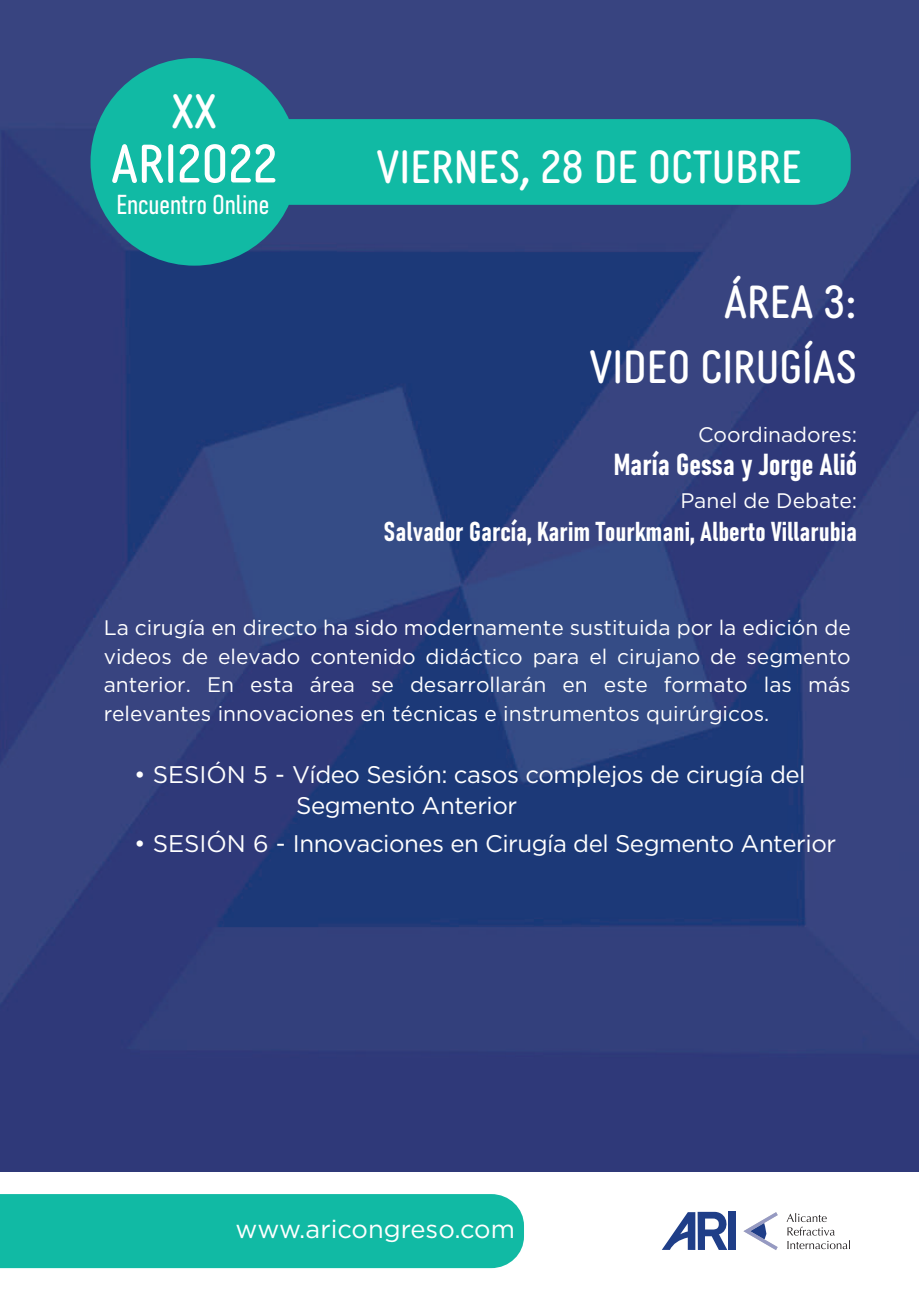
<style>
.page{position:relative;width:919px;height:1289px;background:#fff}
.page>*{position:absolute;margin:0;border:0;box-sizing:border-box;transform-origin:0 0}
.t1{font:52.5px "Diazo MVB Cond";color:#fff}
.t2{font:46.5px "Diazo MVB Cond";color:#fff}
.t3{font:45px/64.8px "Diazo MVB Cond";color:#fff;text-align:right}
.t4{font:30px "Bahnschrift";color:#fff}
.t5{font:27px "Bahnschrift";color:#fff}
.t6{font:25.5px "Gotham";color:#fff}
.t7{font:24px/31.5px "Gotham";letter-spacing:-.02em;color:#fff}
.t8{font:21px/28.5px "Gotham";color:#fff;text-align:justify}
</style>
<div class="page">
<img style="left:0;top:0;width:918px;height:1171px">
<div style="left:289px;top:119px;width:561px;height:86px;background:#11baa4"></div>
<div style="left:90px;top:58px;width:208px;height:208px;background:#11baa4;border-radius:50%"></div>
<div style="left:0;top:1194px;width:524px;height:73px;background:#11baa4"></div>
<svg style="left:786px;top:1213px;width:64px;height:36px"></svg>
<svg style="left:662px;top:1211px;width:65px;height:38px"></svg>
<svg style="left:743px;top:1212px;width:34px;height:37px"></svg>
<div style="left:728px;top:1211px;width:7px;height:38px;background:#1f3e88"></div>
<h2 class="t2" style="left:171px;top:76px;width:47px">XX</h2>
<h1 class="t1" style="left:111px;top:124px;width:168px">ARI2022</h1>
<p class="t5" style="left:117px;top:184px;width:154px">Encuentro Online</p>
<h3 class="t3" style="left:376px;top:131px;width:427px">VIERNES, 28 DE OCTUBRE</h3>
<h3 class="t3" style="left:589px;top:266px;width:269px">ÁREA 3:<br>VIDEO CIRUGÍAs</h3>
<p class="t8" style="left:698px;top:420px;width:160px">Coordinadores:</p>
<h3 class="t4" style="left:613px;top:442px;width:245px">María Gessa y Jorge Alió</h3>
<p class="t8" style="left:680px;top:486px;width:178px">Panel de Debate:</p>
<p class="t5" style="left:384px;top:511px;width:475px">Salvador García, Karim Tourkmani, Alberto Villarubia</p>
<p class="t8" style="left:104px;top:613px;width:748px">La cirugía en directo ha sido modernamente sustituida por la edición de videos de elevado contenido didáctico para el cirujano de segmento anterior. En esta área se desarrollarán en este formato las más relevantes innovaciones en técnicas e instrumentos quirúrgicos.</p>
<p class="t7" style="left:296px;top:758px;width:511px;text-indent:-162px">• SESIÓN 5 - Vídeo Sesión: casos complejos de cirugía del<br>Segmento Anterior</p>
<p class="t7" style="left:134px;top:827px;width:703px">• SESIÓN 6 - Innovaciones en Cirugía del Segmento Anterior</p>
<p class="t6" style="left:236px;top:1203px;width:103px">wwww.ari</p>
<p class="t6" style="left:351px;top:1212px;width:165px">ongrresesoo..ccom</p>
<p class="t6" style="left:299px;top:1212px;width:103px">.ariccong</p>
<p class="t6" style="left:236px;top:1203px;width:45px">ww</p>
<p class="t6" style="left:474px;top:1212px;width:42px">om</p>
</div>
